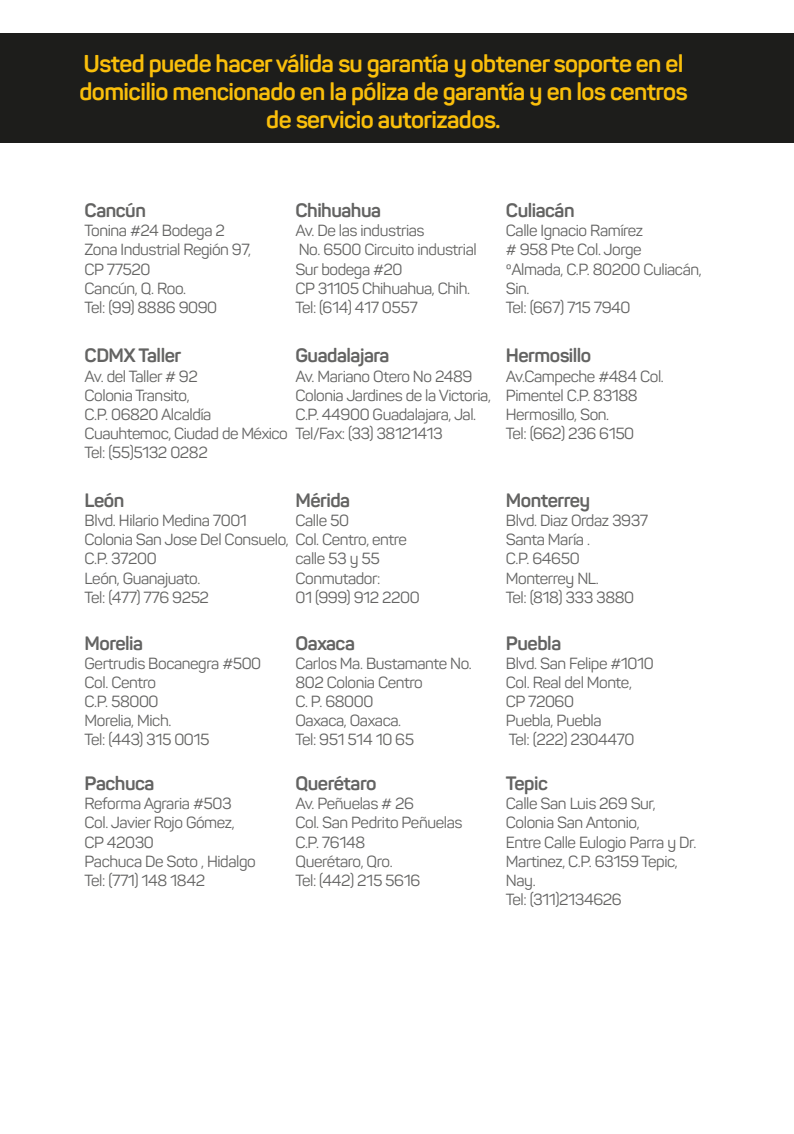
<style>
.page{position:relative;width:794px;height:1134px;background:#fff}
.page>*{position:absolute;margin:0;border:0;box-sizing:border-box;transform-origin:0 0}
.t1{font:700 24px/28px "Panton";letter-spacing:-.025em;color:#fabf0b;text-align:center}
.t2{font:700 19.2px "Panton";letter-spacing:-.025em;color:#636362}
.t3{font:16px/19.2px "Panton";letter-spacing:-.025em;color:#636362}
</style>
<div class="page">
<div style="left:0;top:63px;width:794px;height:79px;background:#1d1d1b"></div>
<div style="left:0;top:33px;width:794px;height:53px;background:#1d1d1b"></div>
<h1 class="t1" style="left:80px;top:50px;width:609px">Usted puede hacer válida su garantía y obtener soporte en el domicilio mencionado en la póliza de garantía y en los centros de servicio autorizados.</h1>
<p class="t2" style="left:85px;top:198px;width:63px">Cancún</p>
<p class="t3" style="left:85px;top:221px;width:168px">Tonina #24 Bodega 2<br>Zona Industrial Región 97,<br>CP 77520<br>Cancún, Q. Roo.<br>Tel: (99) 8886 9090</p>
<p class="t2" style="left:85px;top:344px;width:98px">CDMX Taller</p>
<p class="t3" style="left:85px;top:366px;width:205px">Av. del Taller # 92<br>Colonia Transito,<br>C.P. 06820 Alcaldía<br>Cuauhtemoc, Ciudad de México<br>Tel: (55)5132 0282</p>
<p class="t2" style="left:295px;top:198px;width:87px">Chihuahua</p>
<p class="t3" style="left:295px;top:221px;width:183px">Av. De las industrias<br>No. 6500 Circuito industrial<br>Sur bodega #20<br>CP 31105 Chihuahua, Chih.<br>Tel: (614) 417 0557</p>
<p class="t2" style="left:295px;top:344px;width:96px">Guadalajara</p>
<p class="t3" style="left:295px;top:366px;width:197px">Av. Mariano Otero No 2489<br>Colonia Jardines de la Victoria,<br>C.P. 44900 Guadalajara, Jal.<br>Tel/Fax: (33) 38121413</p>
<p class="t2" style="left:85px;top:488px;width:41px">León</p>
<p class="t3" style="left:85px;top:511px;width:324px">Blvd. Hilario Medina 7001<br>Colonia San Jose Del Consuelo, Col. Centro, entre<br>C.P. 37200<br>León, Guanajuato.<br>Tel: (477) 776 9252</p>
<p class="t2" style="left:295px;top:488px;width:56px">Mérida</p>
<p class="t3" style="left:295px;top:511px;width:55px">Calle 50</p>
<p class="t3" style="left:295px;top:549px;width:126px">calle 53 y 55<br>Conmutador:<br>01 (999) 912 2200</p>
<p class="t2" style="left:85px;top:631px;width:60px">Morelia</p>
<p class="t3" style="left:85px;top:653px;width:178px">Gertrudis Bocanegra #500<br>Col. Centro<br>C.P. 58000<br>Morelia, Mich.<br>Tel: (443) 315 0015</p>
<p class="t2" style="left:85px;top:771px;width:71px">Pachuca</p>
<p class="t3" style="left:85px;top:794px;width:173px">Reforma Agraria #503<br>Col. Javier Rojo Gómez,<br>CP 42030<br>Pachuca De Soto , Hidalgo<br>Tel: (771) 148 1842</p>
<p class="t2" style="left:295px;top:631px;width:61px">Oaxaca</p>
<p class="t3" style="left:295px;top:653px;width:178px">Carlos Ma. Bustamante No.<br>802 Colonia Centro<br>C. P. 68000<br>Oaxaca, Oaxaca.<br>Tel: 951 514 10 65</p>
<p class="t2" style="left:295px;top:771px;width:82px">Querétaro</p>
<p class="t3" style="left:295px;top:794px;width:168px">Av. Peñuelas # 26<br>Col. San Pedrito Peñuelas<br>C.P. 76148<br>Querétaro, Qro.<br>Tel: (442) 215 5616</p>
<p class="t2" style="left:506px;top:198px;width:70px">Culiacán</p>
<p class="t3" style="left:506px;top:221px;width:197px">Calle Ignacio Ramírez<br># 958 Pte Col. Jorge ºAlmada, C.P. 80200 Culiacán,<br>Sin.<br>Tel: (667) 715 7940</p>
<p class="t2" style="left:506px;top:344px;width:87px">Hermosillo</p>
<p class="t3" style="left:506px;top:366px;width:159px">Av.Campeche #484 Col.<br>Pimentel C.P. 83188<br>Hermosillo, Son.<br>Tel: (662) 236 6150</p>
<p class="t2" style="left:506px;top:488px;width:86px">Monterrey</p>
<p class="t3" style="left:506px;top:511px;width:144px">Blvd. Diaz Ordaz 3937<br>Santa María .<br>C.P. 64650<br>Monterrey NL.<br>Tel: (818) 333 3880</p>
<p class="t2" style="left:506px;top:631px;width:57px">Puebla</p>
<p class="t3" style="left:506px;top:653px;width:149px">Blvd. San Felipe #1010<br>Col. Real del Monte,<br>CP 72060<br>Puebla, Puebla<br>Tel: (222) 2304470</p>
<p class="t2" style="left:506px;top:771px;width:43px">Tepic</p>
<p class="t3" style="left:506px;top:794px;width:192px">Calle San Luis 269 Sur,<br>Colonia San Antonio,<br>Entre Calle Eulogio Parra y Dr.<br>Martinez, C.P. 63159 Tepic,<br>Nay.<br>Tel: (311)2134626</p>
</div>
